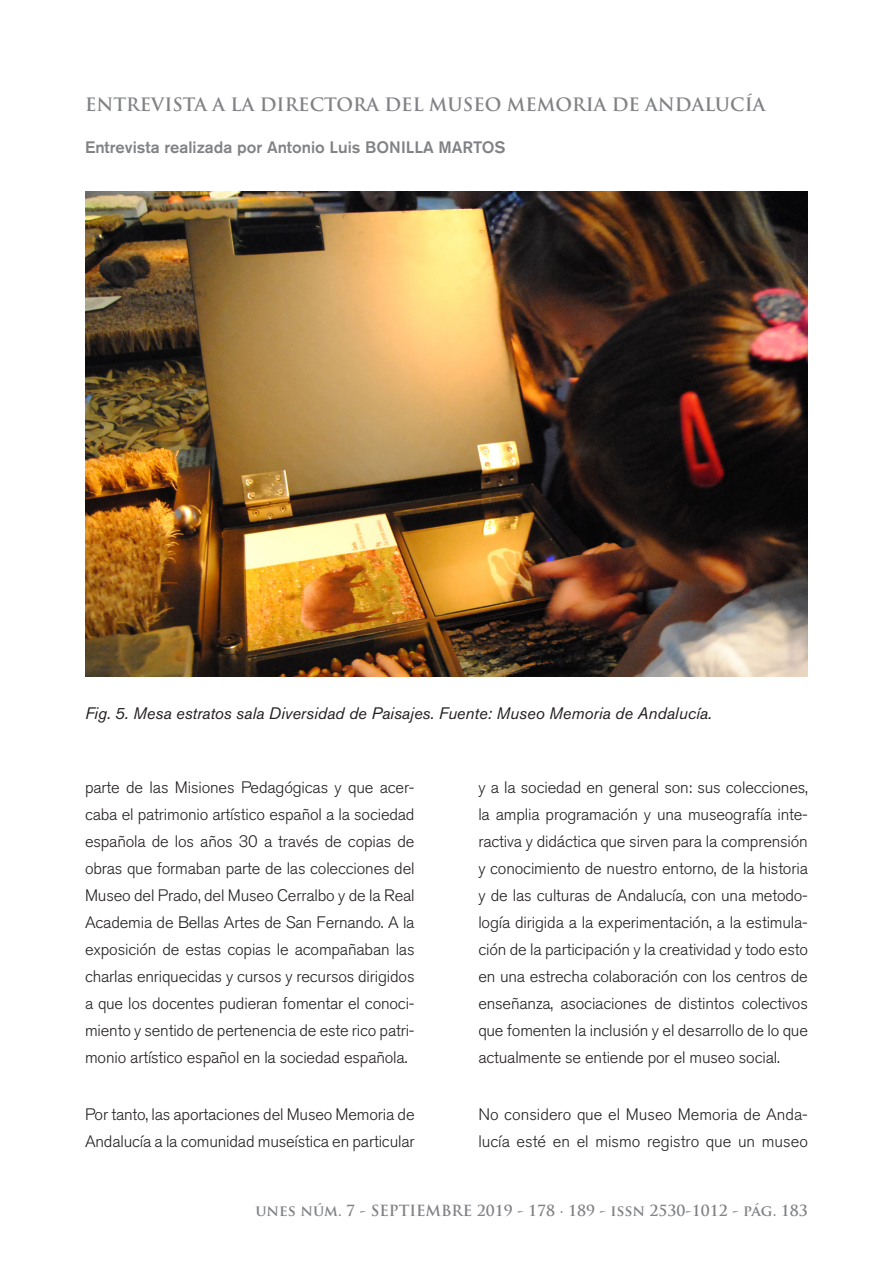
<style>
.page{position:relative;width:893px;height:1263px;background:#fff}
.page>*{position:absolute;margin:0;border:0;box-sizing:border-box;transform-origin:0 0}
.t1{font:700 18px "Trajan Pro";color:#808285}
.cuerpo_de_texto{font:300 16.5px/27px "Akzidenz Grotesk BQ";letter-spacing:-.01em;color:#231f20;text-align:justify}
.pie{font:italic 16.5px "Akzidenz Grotesk BQ";color:#231f20}
.t2{font:500 16.5px "Akzidenz Grotesk BQ";color:#808285}
.Título_H1{font:700 15px "Trajan Pro";color:#808285}
</style>
<div class="page">
<img style="left:85px;top:191px;width:723px;height:486px">
<p class="t1" style="left:85px;top:93px;width:682px">ENTREVISTA A LA DIRECTORA DEL MUSEO MEMORIA DE ANDALUCÍA</p>
<p class="t2" style="left:85px;top:137px;width:422px">Entrevista realizada por Antonio Luis BONILLA MARTOS</p>
<p class="pie" style="left:85px;top:703px;width:628px">Fig. 5. Mesa estratos sala Diversidad de Paisajes. Fuente: Museo Memoria de Andalucía.</p>
<p class="cuerpo_de_texto" style="left:85px;top:774px;width:331px">parte de las Misiones Pedagógicas y que acer&shy;caba el patrimonio artístico español a la sociedad española de los años 30 a través de copias de obras que formaban parte de las colecciones del Museo del Prado, del Museo Cerralbo y de la Real Academia de Bellas Artes de San Fernando. A la exposición de estas copias le acompañaban las charlas enriquecidas y cursos y recursos dirigidos a que los docentes pudieran fomentar el conoci&shy;miento y sentido de pertenencia de este rico patri&shy;monio artístico español en la sociedad española.</p>
<p class="cuerpo_de_texto" style="left:85px;top:1100px;width:331px">Por tanto, las aportaciones del Museo Memoria de<br>Andalucía a la comunidad museística en particular</p>
<p class="cuerpo_de_texto" style="left:478px;top:774px;width:331px">y a la sociedad en general son: sus colecciones, la amplia programación y una museografía inte&shy;ractiva y didáctica que sirven para la comprensión y conocimiento de nuestro entorno, de la historia y de las culturas de Andalucía, con una metodo&shy;logía dirigida a la experimentación, a la estimula&shy;ción de la participación y la creatividad y todo esto en una estrecha colaboración con los centros de enseñanza, asociaciones de distintos colectivos que fomenten la inclusión y el desarrollo de lo que actualmente se entiende por el museo social.</p>
<p class="cuerpo_de_texto" style="left:478px;top:1100px;width:331px">No considero que el Museo Memoria de Anda&shy;lucía esté en el mismo registro que un museo</p>
<p class="Título_H1" style="left:255px;top:1201px;width:554px">unes núm. 7 - SEPTIEMBRE 2019 - 178 · 189 - issn 2530-1012 - pág. 183</p>
</div>
